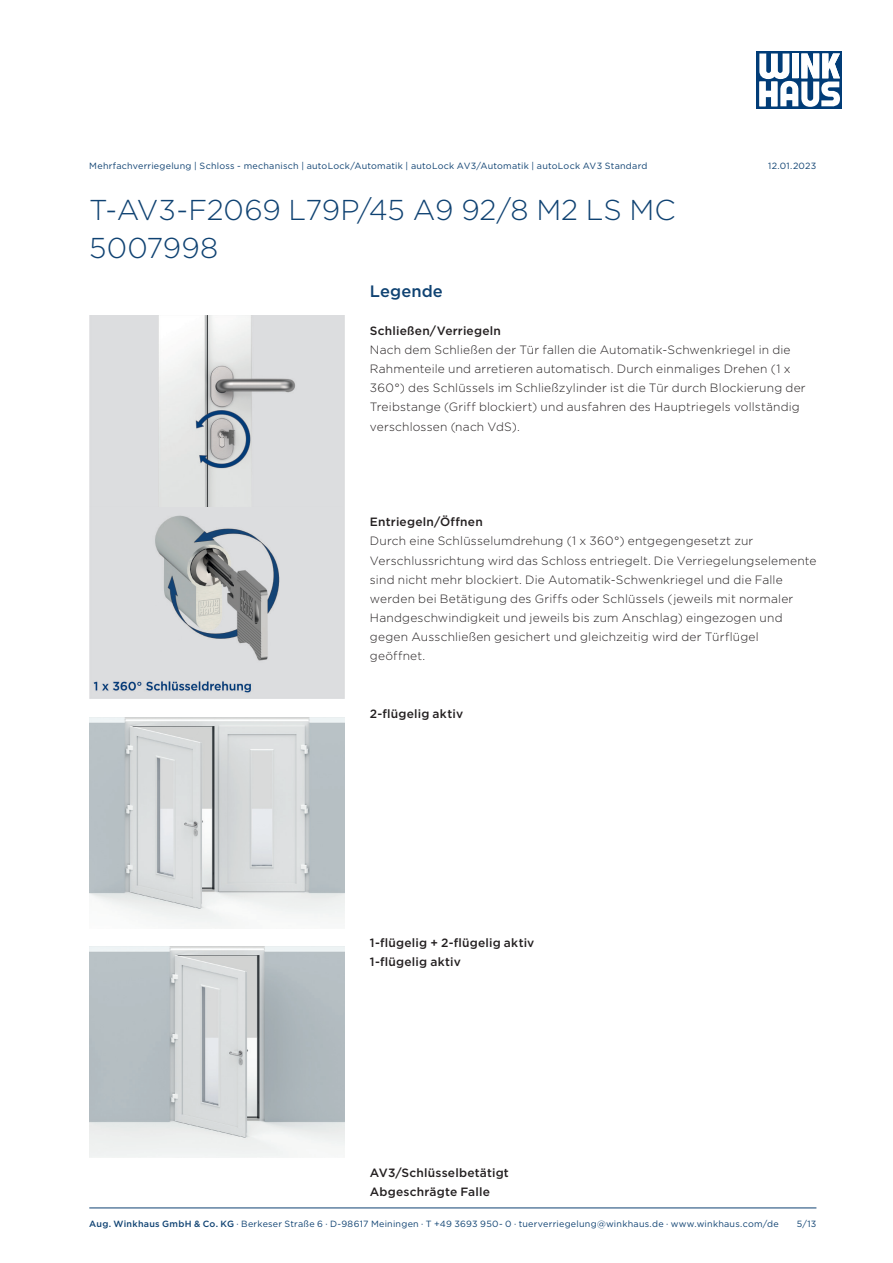
<style>
.page{position:relative;width:893px;height:1263px;background:#fff}
.page>*{position:absolute;margin:0;border:0;box-sizing:border-box;transform-origin:0 0}
.Headline{font:300 28.65px/38.2px "Gotham";letter-spacing:-.005em;color:#0f4272}
.Subheader_L1{font:500 16.5px "Gotham";letter-spacing:.005em;color:#0f4272}
.Text{font:300 12px/19.2px "Gotham";letter-spacing:.015em;color:#231f20}
.Subheader_L2{font:500 12px "Gotham";letter-spacing:.015em;color:#231f20}
.Fußzeile{font:9px "Gotham";letter-spacing:.025em;color:#0f4272}
.Kopfzeile{font:9px "Gotham";letter-spacing:.025em;color:#0f4272}
.s1{font-weight:500}
</style>
<div class="page">
<div style="left:757px;top:51px;width:85px;height:58px;background:#013c77"></div>
<svg style="left:759px;top:53px;width:81px;height:54px"></svg>
<hr style="left:89px;top:1208px;width:727px;height:1px;background:#0f4272">
<img style="left:89px;top:316px;width:255px;height:191px">
<svg style="left:89px;top:507px;width:255px;height:191px;background:#cbcdd0"></svg>
<img style="left:89px;top:717px;width:255px;height:210px">
<img style="left:89px;top:947px;width:255px;height:211px">
<p class="Kopfzeile" style="left:89px;top:160px;width:560px">Mehrfachverriegelung | Schloss - mechanisch | autoLock/Automatik | autoLock AV3/Automatik | autoLock AV3 Standard</p>
<p class="Kopfzeile" style="left:768px;top:160px;width:50px">12.01.2023</p>
<p class="Headline" style="left:89px;top:190px;width:588px">T-AV3-F2069 L79P/45 A9 92/8 M2 LS MC<br>5007998</p>
<p class="Subheader_L1" style="left:370px;top:280px;width:74px">Legende</p>
<p class="Subheader_L2" style="left:370px;top:323px;width:132px">Schließen/Verriegeln</p>
<p class="Text" style="left:370px;top:340px;width:437px">Nach dem Schließen der Tür fallen die Automatik-Schwenkriegel in die Rahmenteile und arretieren automatisch. Durch einmaliges Drehen (1 x 360°) des Schlüssels im Schließzylinder ist die Tür durch Blockierung der Treibstange (Griff blockiert) und ausfahren des Hauptriegels vollständig verschlossen (nach VdS).</p>
<p class="Subheader_L2" style="left:370px;top:514px;width:114px">Entriegeln/Öffnen</p>
<p class="Text" style="left:370px;top:531px;width:448px">Durch eine Schlüsselumdrehung (1 x 360°) entgegengesetzt zur Verschlussrichtung wird das Schloss entriegelt. Die Verriegelungselemente sind nicht mehr blockiert. Die Automatik-Schwenkriegel und die Falle werden bei Betätigung des Griffs oder Schlüssels (jeweils mit normaler Handgeschwindigkeit und jeweils bis zum Anschlag) eingezogen und gegen Ausschließen gesichert und gleichzeitig wird der Türflügel geöffnet.</p>
<p class="Subheader_L2" style="left:370px;top:705px;width:95px">2-flügelig aktiv</p>
<p class="Subheader_L2" style="left:370px;top:935px;width:166px">1-flügelig + 2-flügelig aktiv</p>
<p class="Subheader_L2" style="left:370px;top:954px;width:92px">1-flügelig aktiv</p>
<p class="Subheader_L2" style="left:370px;top:1165px;width:140px">AV3/Schlüsselbetätigt</p>
<p class="Subheader_L2" style="left:370px;top:1184px;width:122px">Abgeschrägte Falle</p>
<p class="Fußzeile" style="left:89px;top:1218px;width:691px"><span class="s1">Aug. Winkhaus GmbH &amp; Co. KG</span> ∙ Berkeser Straße 6 · D-98617 Meiningen · T +49 3693 950- 0 · tuerverriegelung@winkhaus.de · www.winkhaus.com/de</p>
<p class="Fußzeile" style="left:797px;top:1218px;width:21px">5/13</p>
</div>
